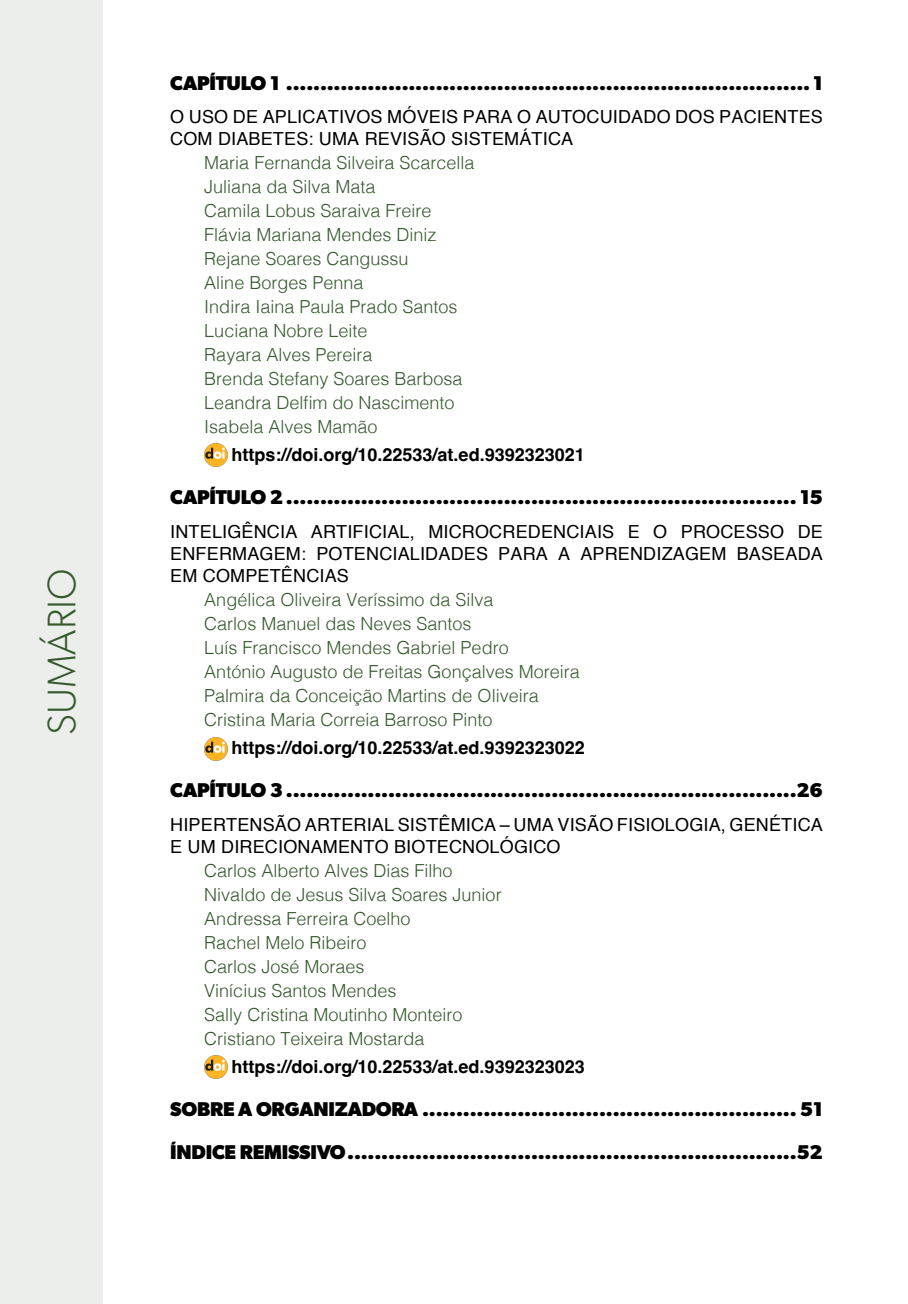
<style>
.page{position:relative;width:908px;height:1304px;background:#fff}
.page>*{position:absolute;margin:0;border:0;box-sizing:border-box;transform-origin:0 0}
.t1{font:300 40px "Gibson";color:#36592e}
.t2{font:700 20px/43px "Gibson";letter-spacing:-.01em;color:#000}
.t3{font:300 18px/24px "Helvetica";color:#36592e}
.t4{font:18px/22px "Helvetica";letter-spacing:.01em;color:#000}
.t5{font:700 18px "Helvetica";color:#000}
</style>
<div class="page">
<div style="left:0;top:0;width:103px;height:1304px;background:#ebeeea"></div>
<img style="left:204px;top:444px;width:23px;height:23px">
<img style="left:204px;top:737px;width:23px;height:23px">
<img style="left:204px;top:1056px;width:23px;height:23px">
<h1 class="t1" style="left:37px;top:735px;width:167px;rotate:-90deg">SUMÁRIO</h1>
<p class="t2" style="left:170px;top:61px;width:653px">CAPÍTULO 1 ............................................................................. 1</p>
<p class="t4" style="left:170px;top:106px;width:653px">O USO DE APLICATIVOS MÓVEIS PARA O AUTOCUIDADO DOS PACIENTES<br>COM DIABETES: UMA REVISÃO SISTEMÁTICA</p>
<p class="t3" style="left:204px;top:149px;width:272px">Maria Fernanda Silveira Scarcella<br>Juliana da Silva Mata<br>Camila Lobus Saraiva Freire<br>Flávia Mariana Mendes Diniz<br>Rejane Soares Cangussu<br>Aline Borges Penna<br>Indira Iaina Paula Prado Santos<br>Luciana Nobre Leite<br>Rayara Alves Pereira<br>Brenda Stefany Soares Barbosa<br>Leandra Delfim do Nascimento<br>Isabela Alves Mamão</p>
<p class="t5" style="left:231px;top:444px;width:355px">https://doi.org/10.22533/at.ed.9392323021</p>
<p class="t2" style="left:170px;top:476px;width:653px">CAPÍTULO 2 ........................................................................... 15</p>
<p class="t4" style="left:170px;top:521px;width:654px;text-align:justify">INTELIGÊNCIA ARTIFICIAL, MICROCREDENCIAIS E O PROCESSO DE ENFERMAGEM: POTENCIALIDADES PARA A APRENDIZAGEM BASEADA EM COMPETÊNCIAS</p>
<p class="t3" style="left:204px;top:586px;width:377px">Angélica Oliveira Veríssimo da Silva<br>Carlos Manuel das Neves Santos<br>Luís Francisco Mendes Gabriel Pedro<br>António Augusto de Freitas Gonçalves Moreira Palmira da Conceição Martins de Oliveira Cristina Maria Correia Barroso Pinto</p>
<p class="t5" style="left:231px;top:737px;width:355px">https://doi.org/10.22533/at.ed.9392323022</p>
<p class="t2" style="left:170px;top:768px;width:653px">CAPÍTULO 3 ...........................................................................26</p>
<p class="t4" style="left:170px;top:814px;width:653px">HIPERTENSÃO ARTERIAL SISTÊMICA – UMA VISÃO FISIOLOGIA, GENÉTICA<br>E UM DIRECIONAMENTO BIOTECNOLÓGICO</p>
<p class="t3" style="left:204px;top:857px;width:299px">Carlos Alberto Alves Dias Filho<br>Nivaldo de Jesus Silva Soares Junior<br>Andressa Ferreira Coelho<br>Rachel Melo Ribeiro<br>Carlos José Moraes<br>Vinícius Santos Mendes<br>Sally Cristina Moutinho Monteiro<br>Cristiano Teixeira Mostarda</p>
<p class="t5" style="left:231px;top:1056px;width:355px">https://doi.org/10.22533/at.ed.9392323023</p>
<p class="t2" style="left:170px;top:1087px;width:653px">SOBRE A ORGANIZADORA ....................................................... 51<br>ÍNDICE REMISSIVO..................................................................52</p>
</div>
